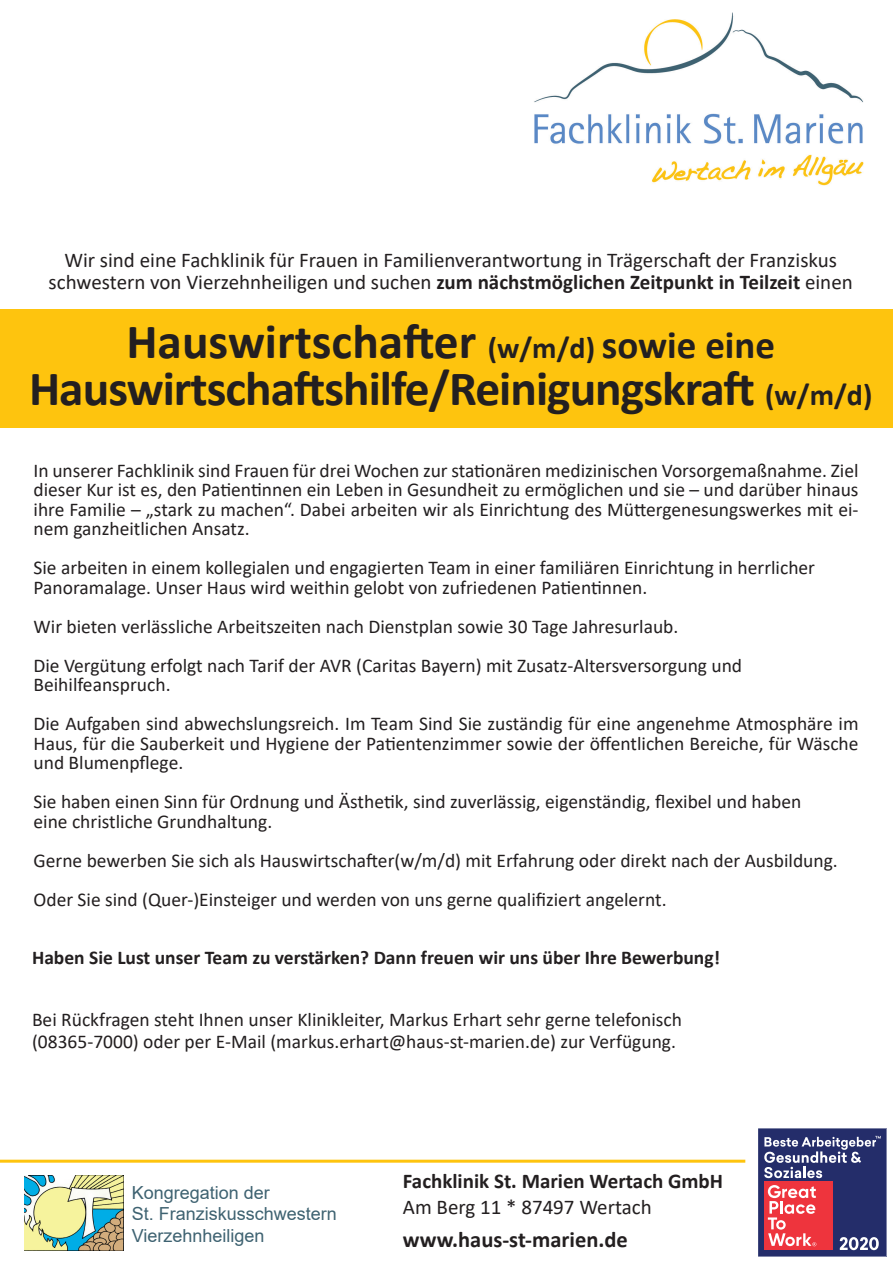
<style>
.page{position:relative;width:893px;height:1263px;background:#fff}
.page>*{position:absolute;margin:0;border:0;box-sizing:border-box;transform-origin:0 0}
.t1{font:700 49.5px "Calibri";letter-spacing:-.02em;color:#231f20}
.t2{font:700 49.5px "Calibri";color:#231f20}
.t3{font:700 22.5px "Calibri";color:#231f20}
.t4{font:21px "Calibri";color:#231f20}
.t5{font:700 21px "Calibri";color:#231f20}
.t6{font:19.5px/19.5px "Calibri";color:#231f20;text-align:justify}
.t7{font:700 19.5px "Calibri";color:#231f20}
.t8{font:18px "Arial";color:#3e6271}
.s1{font-weight:700}
.s2{font-size:30px}
.s3{font-size:39px}
</style>
<div class="page">
<div style="left:0;top:309px;width:893px;height:118px;background:#fec40e"></div>
<img style="left:534px;top:12px;width:330px;height:174px">
<img style="left:25px;top:1176px;width:98px;height:75px">
<hr style="left:0;top:1160px;width:745px;height:3px;background:#fec40e">
<svg style="left:758px;top:1128px;width:128px;height:129px;background:#744f76"></svg>
<p class="t4" style="left:64px;top:245px;width:774px">Wir sind eine Fachklinik für Frauen in Familienverantwortung in Trägerschaft der Franziskus</p>
<p class="t4" style="left:49px;top:268px;width:806px">schwestern von Vierzehnheiligen und suchen <span class="s1">zum nächstmöglichen Zeitpunkt in Teilzeit</span> einen</p>
<p class="t2" style="left:126px;top:307px;width:650px">Hauswirtschafter <span class="s2">(w/m/d)</span> <span class="s3">sowie eine</span></p>
<p class="t1" style="left:29px;top:353px;width:845px">Hauswirtschaftshilfe/Reinigungskraft <span class="s2">(w/m/d)</span></p>
<p class="t6" style="left:34px;top:460px;width:826px">In unserer Fachklinik sind Frauen für drei Wochen zur stationären medizinischen Vorsorgemaßnahme. Ziel dieser Kur ist es, den Patientinnen ein Leben in Gesundheit zu ermöglichen und sie – und darüber hinaus ihre Familie – „stark zu machen“. Dabei arbeiten wir als Einrichtung des Müttergenesungswerkes mit ei&shy;nem ganzheitlichen Ansatz.</p>
<p class="t6" style="left:34px;top:557px;width:783px">Sie arbeiten in einem kollegialen und engagierten Team in einer familiären Einrichtung in herrlicher</p>
<p class="t6" style="left:34px;top:577px;width:615px">Panoramalage. Unser Haus wird weithin gelobt von zufriedenen Patientinnen.</p>
<p class="t6" style="left:34px;top:616px;width:646px">Wir bieten verlässliche Arbeitszeiten nach Dienstplan sowie 30 Tage Jahresurlaub.</p>
<p class="t6" style="left:34px;top:655px;width:710px">Die Vergütung erfolgt nach Tarif der AVR (Caritas Bayern) mit Zusatz-Altersversorgung und</p>
<p class="t6" style="left:34px;top:674px;width:139px">Beihilfeanspruch.</p>
<p class="t6" style="left:34px;top:713px;width:826px">Die Aufgaben sind abwechslungsreich. Im Team Sind Sie zuständig für eine angenehme Atmosphäre im Haus, für die Sauberkeit und Hygiene der Patientenzimmer sowie der öffentlichen Bereiche, für Wäsche und Blumenpflege.</p>
<p class="t6" style="left:34px;top:791px;width:769px">Sie haben einen Sinn für Ordnung und Ästhetik, sind zuverlässig, eigenständig, flexibel und haben</p>
<p class="t6" style="left:34px;top:811px;width:240px">eine christliche Grundhaltung.</p>
<p class="t6" style="left:34px;top:850px;width:806px">Gerne bewerben Sie sich als Hauswirtschafter(w/m/d) mit Erfahrung oder direkt nach der Ausbildung.</p>
<p class="t6" style="left:34px;top:889px;width:634px">Oder Sie sind (Quer-)Einsteiger und werden von uns gerne qualifiziert angelernt.</p>
<p class="t7" style="left:32px;top:944px;width:689px">Haben Sie Lust unser Team zu verstärken? Dann freuen wir uns über Ihre Bewerbung!</p>
<p class="t6" style="left:32px;top:1009px;width:651px">Bei Rückfragen steht Ihnen unser Klinikleiter, Markus Erhart sehr gerne telefonisch</p>
<p class="t6" style="left:32px;top:1031px;width:645px">(08365-7000) oder per E-Mail (markus.erhart@haus-st-marien.de) zur Verfügung.</p>
<p class="t8" style="left:132px;top:1180px;width:140px">Kongregation der</p>
<p class="t8" style="left:132px;top:1202px;width:207px">St. Franziskusschwestern</p>
<p class="t8" style="left:132px;top:1223px;width:134px">Vierzehnheiligen</p>
<p class="t5" style="left:403px;top:1166px;width:322px">Fachklinik St. Marien Wertach GmbH</p>
<p class="t4" style="left:403px;top:1192px;width:250px">Am Berg 11 * 87497 Wertach</p>
<p class="t3" style="left:403px;top:1223px;width:226px">www.haus-st-marien.de</p>
</div>
